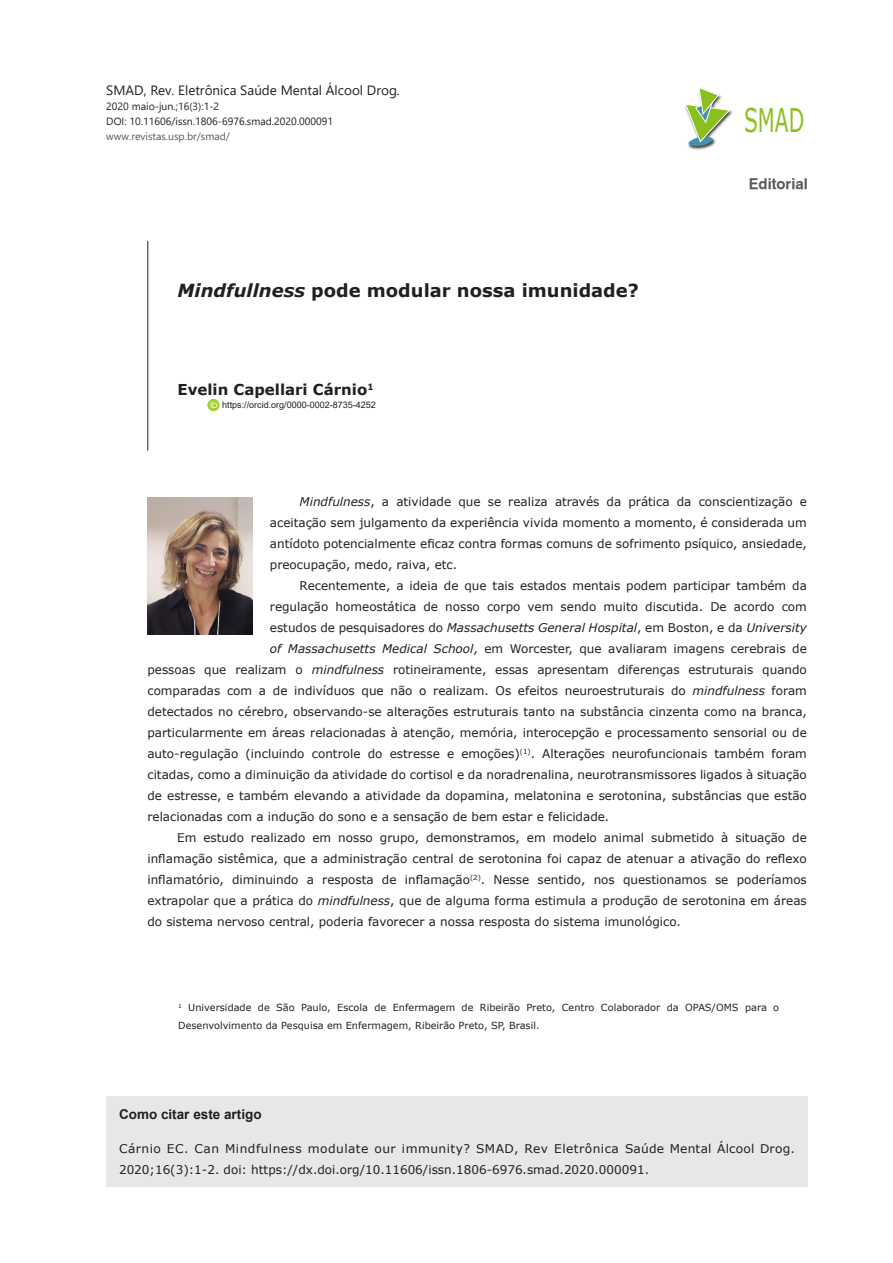
<style>
.page{position:relative;width:893px;height:1263px;background:#fff}
.page>*{position:absolute;margin:0;border:0;box-sizing:border-box;transform-origin:0 0}
.t1{font:32.55px "Verdana";color:#8bbf1d;scale:.62 1}
.Título{font:700 18px "Verdana";color:#231f20}
.Autor{font:700 15px "Verdana";color:#231f20}
.t2{font:700 15px "Geneva";color:#57585a}
.Cab-Nomedarevista{font:13.5px "Segoe UI";color:#231f20}
.SUB2{font:700 13.5px "Arial";color:#231f20}
.TEXTO{font:12px/21px "Verdana";color:#231f20;text-align:justify}
.Tópico{font:12px/21px "Verdana";letter-spacing:.015em;color:#231f20}
.TEXTO-2{font:italic 12px "Verdana";color:#231f20}
.DOI{font:10.5px "Segoe UI";color:#231f20}
.site{font:10.5px "Segoe UI";color:#57585a}
.ano_n_eid{font:10.5px "Segoe UI";color:#231f20}
.Rodapé_do_autor{font:9.75px/18px "Verdana";color:#231f20}
.ORCID_NOVO{font:9px "Arial";color:#231f20}
.s1{font-style:italic}
.s2{font-style:normal}
</style>
<div class="page">
<img style="left:688px;top:110px;width:45px;height:40px">
<svg style="left:685px;top:88px;width:46px;height:59px"></svg>
<div style="left:106px;top:1096px;width:702px;height:90px;background:#e6e7e9"></div>
<hr style="left:147px;top:241px;width:1px;height:209px;background:#231f20">
<svg style="left:207px;top:399px;width:13px;height:12px"></svg>
<svg style="left:211px;top:401px;width:6px;height:7px"></svg>
<img style="left:147px;top:497px;width:106px;height:137px">
<p class="Cab-Nomedarevista" style="left:106px;top:77px;width:295px">SMAD, Rev. Eletrônica Saúde Mental Álcool Drog.</p>
<p class="ano_n_eid" style="left:106px;top:96px;width:114px">2020 maio-jun.;16(3):1-2</p>
<p class="DOI" style="left:106px;top:111px;width:228px">DOI: 10.11606/issn.1806-6976.smad.2020.000091</p>
<p class="site" style="left:106px;top:126px;width:125px">www.revistas.usp.br/smad/</p>
<p class="Título" style="left:178px;top:278px;width:463px"><span class="s1">Mindfullness</span> pode modular nossa imunidade?</p>
<p class="Autor" style="left:178px;top:379px;width:197px">Evelin Capellari Cárnio<sup>1</sup></p>
<p class="ORCID_NOVO" style="left:222px;top:399px;width:155px">https://orcid.org/0000-0002-8735-4252</p>
<h1 class="t1" style="left:744px;top:97px;width:99px">SMAD</h1>
<p class="t2" style="left:749px;top:175px;width:61px">Editorial</p>
<p class="TEXTO" style="left:270px;top:491px;width:538px;text-indent:30px"><span class="s1">Mindfulness</span>, a atividade que se realiza através da prática da conscientização e aceitação sem julgamento da experiência vivida momento a momento, é considerada um antídoto potencialmente eficaz contra formas comuns de sofrimento psíquico, ansiedade, preocupação, medo, raiva, etc.</p>
<p class="TEXTO" style="left:300px;top:575px;width:509px">Recentemente, a ideia de que tais estados mentais podem participar também da</p>
<p class="TEXTO" style="left:270px;top:596px;width:538px">regulação homeostática de nosso corpo vem sendo muito discutida. De acordo com</p>
<p class="TEXTO-2" style="left:270px;top:620px;width:538px"><span class="s2">estudos de pesquisadores do</span> Massachusetts General Hospital<span class="s2">, em Boston, e da</span> University</p>
<p class="TEXTO" style="left:270px;top:638px;width:538px"><span class="s1">of Massachusetts Medical School</span>, em Worcester, que avaliaram imagens cerebrais de</p>
<p class="TEXTO" style="left:147px;top:659px;width:661px">pessoas que realizam o <span class="s1">mindfulness</span> rotineiramente, essas apresentam diferenças estruturais quando</p>
<p class="TEXTO" style="left:147px;top:680px;width:661px">comparadas com a de indivíduos que não o realizam. Os efeitos neuroestruturais do <span class="s1">mindfulness</span> foram</p>
<p class="TEXTO" style="left:147px;top:701px;width:661px">detectados no cérebro, observando-se alterações estruturais tanto na substância cinzenta como na branca,</p>
<p class="TEXTO" style="left:147px;top:722px;width:661px">particularmente em áreas relacionadas à atenção, memória, interocepção e processamento sensorial ou de</p>
<p class="TEXTO" style="left:147px;top:743px;width:661px">auto-regulação (incluindo controle do estresse e emoções)<sup>(1)</sup>. Alterações neurofuncionais também foram</p>
<p class="TEXTO" style="left:147px;top:764px;width:661px">citadas, como a diminuição da atividade do cortisol e da noradrenalina, neurotransmissores ligados à situação</p>
<p class="TEXTO" style="left:147px;top:785px;width:661px">de estresse, e também elevando a atividade da dopamina, melatonina e serotonina, substâncias que estão</p>
<p class="TEXTO" style="left:147px;top:806px;width:463px">relacionadas com a indução do sono e a sensação de bem estar e felicidade.</p>
<p class="TEXTO" style="left:147px;top:827px;width:661px;text-indent:30px">Em estudo realizado em nosso grupo, demonstramos, em modelo animal submetido à situação de inflamação sistêmica, que a administração central de serotonina foi capaz de atenuar a ativação do reflexo inflamatório, diminuindo a resposta de inflamação<sup>(2)</sup>. Nesse sentido, nos questionamos se poderíamos extrapolar que a prática do <span class="s1">mindfulness</span>, que de alguma forma estimula a produção de serotonina em áreas do sistema nervoso central, poderia favorecer a nossa resposta do sistema imunológico.</p>
<p class="Rodapé_do_autor" style="left:178px;top:998px;width:602px"><sup>1</sup> Universidade de São Paulo, Escola de Enfermagem de Ribeirão Preto, Centro Colaborador da OPAS/OMS para o<br>Desenvolvimento da Pesquisa em Enfermagem, Ribeirão Preto, SP, Brasil.</p>
<p class="SUB2" style="left:119px;top:1105px;width:144px">Como citar este artigo</p>
<p class="Tópico" style="left:119px;top:1138px;width:677px">Cárnio EC. Can Mindfulness modulate our immunity? SMAD, Rev Eletrônica Saúde Mental Álcool Drog.<br>2020;16(3):1-2. doi: https://dx.doi.org/10.11606/issn.1806-6976.smad.2020.000091.</p>
</div>
